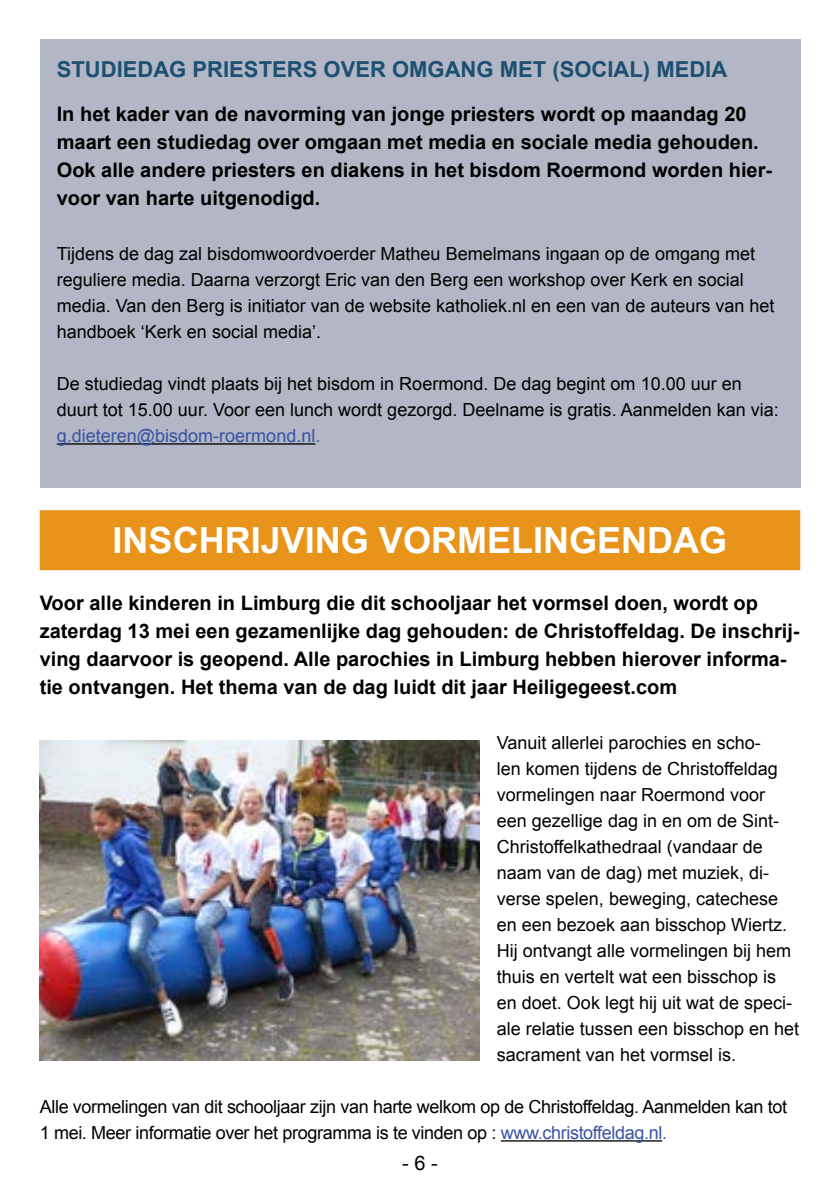
<style>
.page{position:relative;width:840px;height:1191px;background:#fff}
.page>*{position:absolute;margin:0;border:0;box-sizing:border-box;transform-origin:0 0}
.t1{font:700 36px "Arial";color:#fff}
.t2{font:700 22px "Arial";color:#1c5072}
.t3{font:700 20px/28px "Arial";color:#000}
.t4{font:20px "Arial";color:#000}
.t5{font:18px/26px "Arial";color:#000}
.t6{font:18px/26px "Arial";letter-spacing:-.02em;color:#000}
.t7{font:18px "Arial";color:#3953a4}
.s1{color:#3953a4}
</style>
<div class="page">
<div style="left:40px;top:510px;width:759px;height:60px;background:#e8941a"></div>
<hr style="left:500px;top:1140px;width:161px;height:1px;background:#000">
<div style="left:40px;top:40px;width:759px;height:448px;background:#b3b6c4"></div>
<hr style="left:57px;top:443px;width:258px;height:1px;background:#000">
<img style="left:40px;top:740px;width:439px;height:320px">
<p class="t2" style="left:57px;top:55px;width:671px">STUDIEDAG PRIESTERS OVER OMGANG MET (SOCIAL) MEDIA</p>
<p class="t3" style="left:57px;top:101px;width:716px">In het kader van de navorming van jonge priesters wordt op maandag 20 maart een studiedag over omgaan met media en sociale media gehouden.<br>Ook alle andere priesters en diakens in het bisdom Roermond worden hier&shy;voor van harte uitgenodigd.</p>
<p class="t5" style="left:57px;top:241px;width:719px">Tijdens de dag zal bisdomwoordvoerder Matheu Bemelmans ingaan op de omgang met reguliere media. Daarna verzorgt Eric van den Berg een workshop over Kerk en social media. Van den Berg is initiator van de website katholiek.nl en een van de auteurs van het handboek ‘Kerk en social media’.</p>
<p class="t5" style="left:57px;top:371px;width:723px">De studiedag vindt plaats bij het bisdom in Roermond. De dag begint om 10.00 uur en duurt tot 15.00 uur. Voor een lunch wordt gezorgd. Deelname is gratis. Aanmelden kan via:</p>
<p class="t7" style="left:57px;top:424px;width:265px">g.dieteren@bisdom-roermond.nl.</p>
<h1 class="t1" style="left:112px;top:516px;width:616px">INSCHRIJVING VORMELINGENDAG</h1>
<p class="t3" style="left:40px;top:589px;width:761px">Voor alle kinderen in Limburg die dit schooljaar het vormsel doen, wordt op zaterdag 13 mei een gezamenlijke dag gehouden: de Christoffeldag. De inschrij&shy;ving daarvoor is geopend. Alle parochies in Limburg hebben hierover informa&shy;tie ontvangen. Het thema van de dag luidt dit jaar Heiligegeest.com</p>
<p class="t5" style="left:496px;top:729px;width:304px">Vanuit allerlei parochies en scho-<br>len komen tijdens de Christoffeldag vormelingen naar Roermond voor een gezellige dag in en om de Sint-Christoffelkathedraal (vandaar de naam van de dag) met muziek, di&shy;verse spelen, beweging, catechese en een bezoek aan bisschop Wiertz.<br>Hij ontvangt alle vormelingen bij hem thuis en vertelt wat een bisschop is en doet. Ook legt hij uit wat de speci&shy;ale relatie tussen een bisschop en het sacrament van het vormsel is.</p>
<p class="t6" style="left:40px;top:1093px;width:748px">Alle vormelingen van dit schooljaar zijn van harte welkom op de Christoffeldag. Aanmelden kan tot<br>1 mei. Meer informatie over het programma is te vinden op : <span class="s1">www.christoffeldag.nl.</span></p>
<p class="t4" style="left:402px;top:1150px;width:37px">- 6 -</p>
</div>
